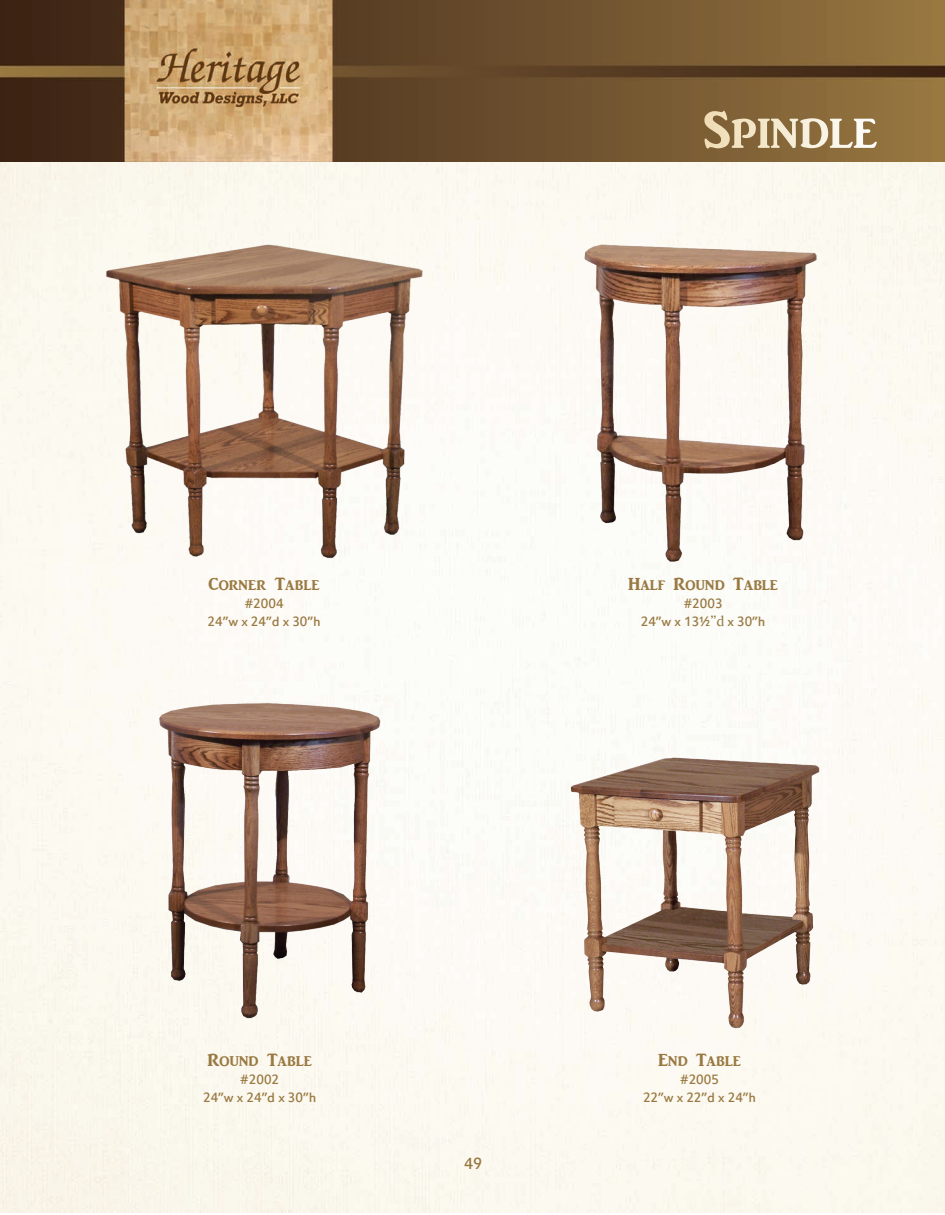
<style>
.page{position:relative;width:945px;height:1215px;background:#fff}
.page>*{position:absolute;margin:0;border:0;box-sizing:border-box;transform-origin:0 0}
.t1{font:54px "ARJULIAN";color:#fff}
.t2{font:18px "ARJULIAN";color:#997941}
.t3{font:18px "Estrangelo Edessa";color:#997941}
.t4{font:15px/18px "Estrangelo Edessa";color:#997941;text-align:center}
.s1{font-family:"Ameretto Normal"}
</style>
<div class="page">
<img style="left:0;top:1px;width:945px;height:161px">
<img style="left:72px;top:217px;width:388px;height:367px">
<img style="left:578px;top:237px;width:240px;height:331px">
<img style="left:130px;top:675px;width:273px;height:373px">
<img style="left:540px;top:743px;width:304px;height:298px">
<h1 class="t1" style="left:703px;top:101px;width:176px">Spindle</h1>
<p class="t2" style="left:209px;top:574px;width:113px">Corner Table</p>
<p class="t4" style="left:208px;top:595px;width:115px">#2004<br>24”w x 24”d x 30”h</p>
<p class="t2" style="left:628px;top:574px;width:152px">Half Round Table</p>
<p class="t4" style="left:641px;top:595px;width:126px">#2003<br>24”w x 13½<span class="s1">”d</span> x 30”h</p>
<p class="t2" style="left:207px;top:1050px;width:106px">Round Table</p>
<p class="t4" style="left:203px;top:1071px;width:115px">#2002<br>24”w x 24”d x 30”h</p>
<p class="t3" style="left:464px;top:1155px;width:20px">49</p>
<p class="t2" style="left:658px;top:1050px;width:85px">End Table</p>
<p class="t4" style="left:643px;top:1071px;width:115px">#2005<br>22”w x 22”d x 24”h</p>
</div>
